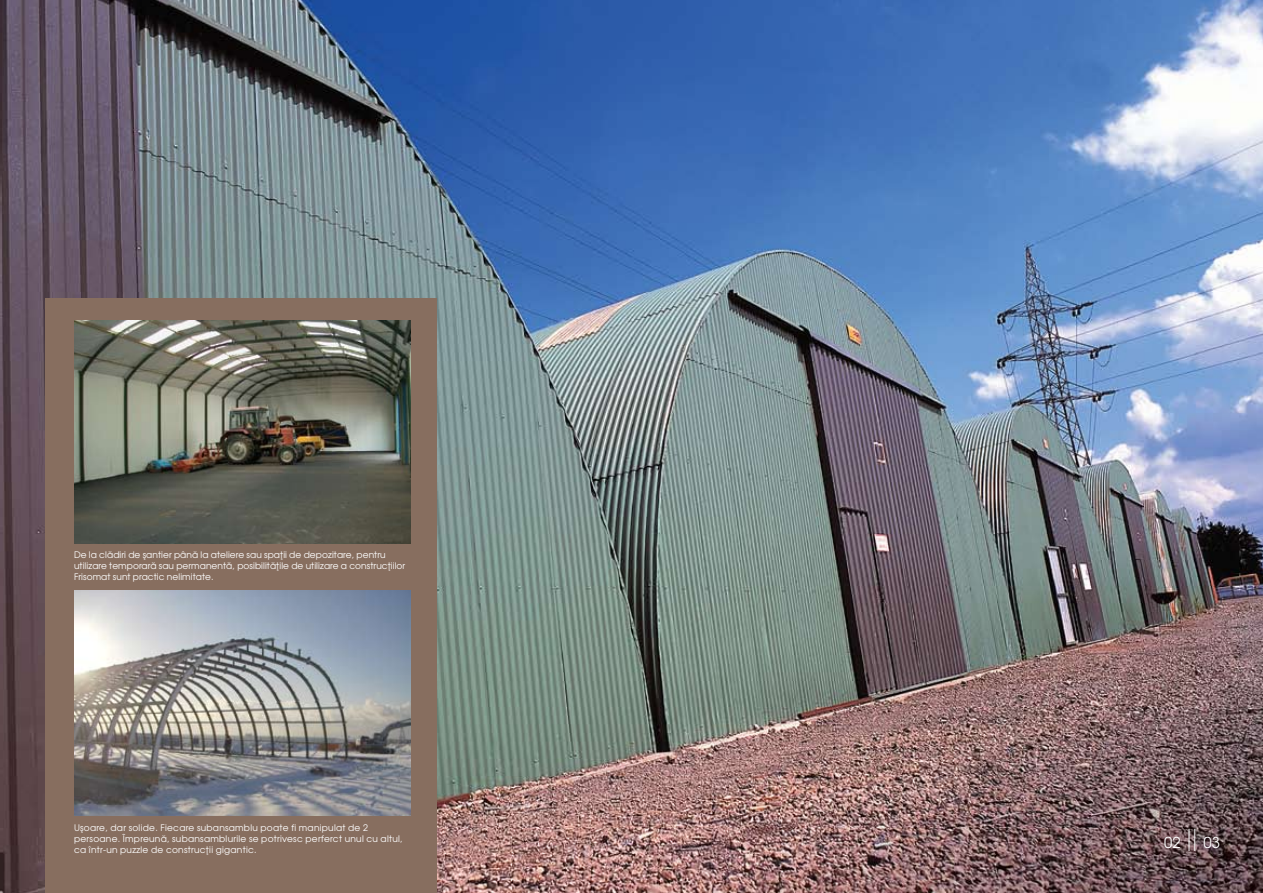
<style>
.page{position:relative;width:1263px;height:893px;background:#fff}
.page>*{position:absolute;margin:0;border:0;box-sizing:border-box;transform-origin:0 0}
.t1{font:15px "Avant Garde Gothic Book ITC";color:#fff}
.t2{font:9px/10.8px "Avant Garde Gothic Book ITC";letter-spacing:.01em;color:#fff}
.t3{font:9px/10.8px "Avant Garde Gothic Book ITC";letter-spacing:.03em;color:#fff}
.s1{font-size:30px}
</style>
<div class="page">
<img style="left:0;top:0;width:1263px;height:893px">
<div style="left:45px;top:298px;width:392px;height:595px;background:#876e5f"></div>
<img style="left:74px;top:591px;width:336px;height:225px">
<img style="left:74px;top:320px;width:336px;height:224px">
<p class="t2" style="left:74px;top:549px;width:333px">De la clădiri de şantier până la ateliere sau spaţii de depozitare, pentru utilizare temporară sau permanentă, posibilităţile de utilizare a construcţiilor<br>Frisomat sunt practic nelimitate.</p>
<p class="t3" style="left:74px;top:822px;width:330px">Uşoare, dar solide. Fiecare subansamblu poate fi manipulat de 2 persoane. Împreună, subansamblurile se potrivesc perferct unul cu altul, ca într-un puzzle de construcţii gigantic.</p>
<h1 class="t1" style="left:1164px;top:833px;width:58px">02 <span class="s1">||</span> 03</h1>
</div>
